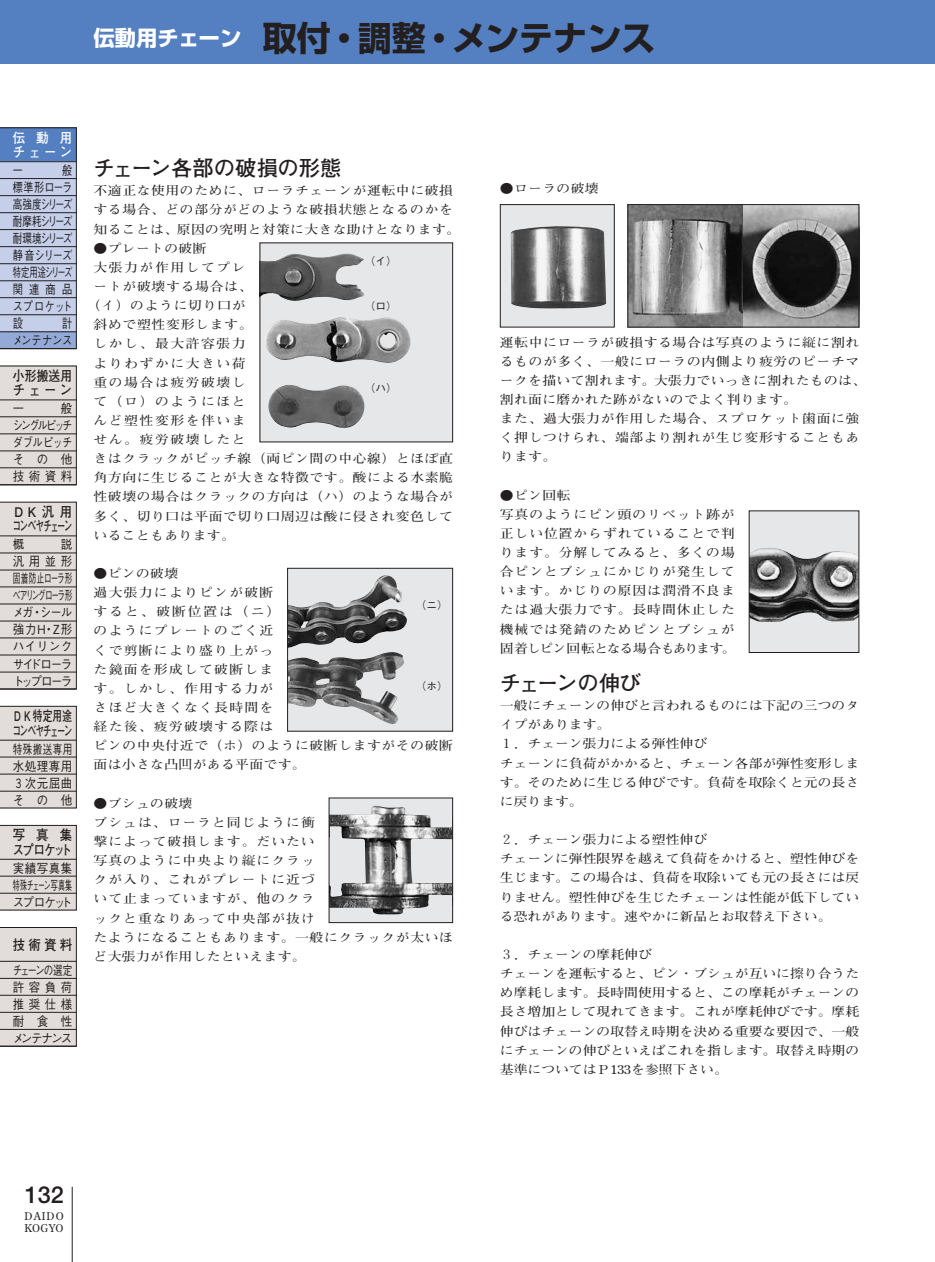
<style>
.page{position:relative;width:935px;height:1262px;background:#fff}
.page>*{position:absolute;margin:0;border:0;box-sizing:border-box;transform-origin:0 0}
.t1{font:700 34.05px "Shin Go";color:#231f20}
.t2{font:700 23.4px "Futo Go B101";color:#231f20}
.t3{font:700 21.3px "Futo Go B101";color:#231f20}
.t4{font:700 21.3px "Futo Go B101";letter-spacing:-.05em;color:#231f20}
.t5{font:700 13.8px/14.4px "Futo Go B101";letter-spacing:-.035em;color:#231f20;scale:.7 1}
.t6{font:700 13.8px/14.4px "Futo Go B101";letter-spacing:-.06em;color:#231f20;scale:.9 1}
.t7{font:700 13.8px/14.4px "Futo Go B101";letter-spacing:.015em;color:#231f20;scale:.85 1}
.t8{font:700 13.8px/14.4px "Futo Go B101";letter-spacing:-.035em;color:#231f20;scale:.9 1}
.t9{font:700 13.8px/14.4px "Futo Go B101";letter-spacing:.26em;color:#fff;scale:.9 1}
.t10{font:700 13.8px "Futo Go B101";letter-spacing:.015em;color:#231f20;scale:.9 1}
.t11{font:500 12.75px/17px "Gothic BBB";letter-spacing:-.04em;color:#231f20;text-align:justify;scale:.9 1}
.t12{font:500 12.75px/17px "Gothic BBB";letter-spacing:-.04em;color:#231f20;text-align:justify;scale:.8 1}
.t13{font:500 12.75px/17px "Gothic BBB";letter-spacing:-.04em;color:#231f20;text-align:justify;scale:.75 1}
.t14{font:500 12.75px/17px "Gothic BBB";letter-spacing:-.07em;color:#231f20;scale:.55 1}
.t15{font:500 12.75px "Gothic BBB";letter-spacing:-.15em;color:#231f20;scale:.75 1}
.t16{font:700 12.45px/19.2px "Futo Min A101";letter-spacing:.04em;color:#231f20;scale:1.11 1}
.t17{font:700 12.45px/19.2px "Futo Min A101";color:#231f20;scale:1.11 1}
.t18{font:700 12.45px/19.2px "Futo Min A101";letter-spacing:.09em;color:#231f20;scale:1.11 1}
.t19{font:700 12.45px/19.2px "Futo Min A101";letter-spacing:.07em;color:#231f20;scale:1.11 1}
.t20{font:700 12.45px/19.2px "Futo Min A101";letter-spacing:.065em;color:#231f20;scale:1.11 1}
.t21{font:700 12.45px "Futo Min A101";letter-spacing:.11em;color:#231f20;scale:1.11 1}
.t22{font:500 10.65px "Gothic BBB";color:#231f20}
.t23{font:700 10.65px/12.8px "Futo Min A101";letter-spacing:.06em;color:#231f20}
</style>
<div class="page">
<hr style="left:72px;top:1186px;width:1px;height:76px;background:#231f20">
<div style="left:0;top:0;width:934px;height:64px;background:#5480c1"></div>
<div style="left:259px;top:242px;width:194px;height:200px;background:#e6e7e8"></div>
<img style="left:261px;top:254px;width:67px;height:47px">
<img style="left:265px;top:320px;width:63px;height:40px">
<img style="left:268px;top:385px;width:60px;height:43px">
<svg style="left:328px;top:204px;width:531px;height:719px"></svg>
<div style="left:749px;top:511px;width:109px;height:141px;background:#e6e7e8"></div>
<img style="left:750px;top:548px;width:107px;height:74px">
<div style="left:748px;top:510px;width:111px;height:143px;border:1px solid #231f20"></div>
<img style="left:289px;top:574px;width:118px;height:74px">
<img style="left:289px;top:651px;width:115px;height:73px">
<div style="left:287px;top:568px;width:166px;height:163px;border:1px solid #231f20"></div>
<svg style="left:0;top:127px;width:77px;height:223px;background:#a5b4d3"></svg>
<svg style="left:0;top:365px;width:77px;height:681px;background:#d8d3d1"></svg>
<h1 class="t1" style="left:94px;top:15px;width:563px"><sup>伝動用チェーン　</sup>取付・調整・メンテナンス</h1>
<p class="t9" style="left:13px;top:130px;width:68px">伝動用チェーン</p>
<p class="t12" style="left:13px;top:162px;width:14px">一</p>
<p class="t12" style="left:13px;top:162px;width:76px;text-indent:49px">般標準形ローラ高強度シリーズ耐摩耗シリーズ耐環境シリーズ静音シリーズ特定用途シリーズ関連商品スプロケット設</p>
<p class="t12" style="left:13px;top:315px;width:76px;text-align:right">計<br>メンテナンス</p>
<p class="t7" style="left:13px;top:369px;width:72px">小形搬送用チェーン</p>
<p class="t11" style="left:13px;top:400px;width:14px">一</p>
<p class="t11" style="left:13px;top:400px;width:68px;text-indent:48px">般シングルピッチダブルピッチその他技術資料</p>
<p class="t6" style="left:13px;top:505px;width:68px">ＤＫ汎用コンベヤチェーン</p>
<p class="t11" style="left:13px;top:536px;width:14px">概</p>
<p class="t11" style="left:13px;top:536px;width:68px;text-indent:48px">説汎用並形固着防止ローラ形ベアリングローラ形メガ・シール強力Ｈ・Ｚ形ハイリンクサイドローラトップローラ</p>
<p class="t5" style="left:13px;top:709px;width:87px">ＤＫ特定用途コンベヤチェーン</p>
<p class="t13" style="left:13px;top:741px;width:81px">特殊搬送専用水処理専用３次元屈曲その他</p>
<p class="t8" style="left:13px;top:828px;width:68px">写真集スプロケット</p>
<p class="t14" style="left:13px;top:877px;width:110px">特殊チェーン写真集スプロケット</p>
<p class="t11" style="left:13px;top:860px;width:68px">実績写真集</p>
<p class="t10" style="left:13px;top:936px;width:68px">技術資料</p>
<p class="t15" style="left:13px;top:962px;width:81px">チェーンの選定</p>
<p class="t11" style="left:13px;top:979px;width:68px">許容負荷推奨仕様耐食性メンテナンス</p>
<h3 class="t3" style="left:94px;top:156px;width:249px">チェーン各部の破損の形態</h3>
<p class="t16" style="left:94px;top:181px;width:331px">不適正な使用のために、ローラチェーンが運転中に破損する場合、どの部分がどのような破損状態となるのかを知ることは、原因の究明と対策に大きな助けとなります。</p>
<p class="t16" style="left:94px;top:239px;width:103px">●プレートの破断</p>
<p class="t21" style="left:94px;top:259px;width:138px">大張力が作用してプレ</p>
<p class="t16" style="left:94px;top:277px;width:145px">ートが破壊する場合は、</p>
<p class="t16" style="left:87px;top:296px;width:145px">（イ）のように切り口が</p>
<p class="t16" style="left:94px;top:315px;width:145px">斜めで塑性変形します。</p>
<p class="t21" style="left:94px;top:336px;width:138px">しかし、最大許容張力</p>
<p class="t21" style="left:94px;top:355px;width:138px">よりわずかに大きい荷</p>
<p class="t21" style="left:94px;top:374px;width:138px">重の場合は疲労破壊し</p>
<p class="t16" style="left:94px;top:392px;width:138px">て（ロ）のようにほと</p>
<p class="t21" style="left:94px;top:412px;width:138px">んど塑性変形を伴いま</p>
<p class="t21" style="left:94px;top:431px;width:138px">せん。疲労破壊したと</p>
<p class="t16" style="left:94px;top:449px;width:325px">きはクラックがピッチ線（両ピン間の中心線）とほぼ直</p>
<p class="t16" style="left:94px;top:468px;width:325px">角方向に生じることが大きな特徴です。酸による水素脆</p>
<p class="t16" style="left:94px;top:487px;width:325px">性破壊の場合はクラックの方向は（ハ）のような場合が</p>
<p class="t16" style="left:94px;top:507px;width:325px">多く、切り口は平面で切り口周辺は酸に侵され変色して</p>
<p class="t16" style="left:94px;top:526px;width:129px">いることもあります。</p>
<p class="t18" style="left:94px;top:564px;width:325px">●ピンの破壊<br>過大張力によりピンが破断<br>すると、破断位置は（ニ）<br>のようにプレートのごく近<br>くで剪断により盛り上がっ<br>た鏡面を形成して破断しま<br>す。しかし、作用する力が<br>さほど大きくなく長時間を<br>経た後、疲労破壊する際は<br>ピンの中央付近で（ホ）のように破断しますがその破断面は小さな凸凹がある平面です。</p>
<p class="t19" style="left:94px;top:794px;width:325px">●ブシュの破壊<br>ブシュは、ローラと同じように衝<br>撃によって破損します。だいたい<br>写真のように中央より縦にクラッ<br>クが入り、これがプレートに近づ<br>いて止まっていますが、他のクラ<br>ックと重なりあって中央部が抜け<br>たようになることもあります。一般にクラックが太いほど大張力が作用したといえます。</p>
<p class="t22" style="left:365px;top:255px;width:33px">（イ）</p>
<p class="t22" style="left:365px;top:300px;width:33px">（ロ）</p>
<p class="t22" style="left:365px;top:382px;width:33px">（ハ）</p>
<p class="t22" style="left:416px;top:599px;width:33px">（ニ）</p>
<p class="t22" style="left:416px;top:680px;width:33px">（ホ）</p>
<p class="t16" style="left:500px;top:179px;width:91px">●ローラの破壊</p>
<p class="t16" style="left:500px;top:332px;width:331px">運転中にローラが破損する場合は写真のように縦に割れるものが多く、一般にローラの内側より疲労のピーチマークを描いて割れます。大張力でいっきに割れたものは、割れ面に磨かれた跡がないのでよく判ります。<br>また、過大張力が作用した場合、スプロケット歯面に強く押しつけられ、端部より割れが生じ変形することもあります。</p>
<p class="t20" style="left:500px;top:486px;width:214px">●ピン回転<br>写真のようにピン頭のリベット跡が正しい位置からずれていることで判ります。分解してみると、多くの場合ピンとブシュにかじりが発生しています。かじりの原因は潤滑不良または過大張力です。長時間休止した機械では発錆のためピンとブシュが固着しピン回転となる場合もあります。</p>
<h3 class="t4" style="left:500px;top:670px;width:143px">チェーンの伸び</h3>
<p class="t17" style="left:500px;top:696px;width:325px">一般にチェーンの伸びと言われるものには下記の三つのタイプがあります。<br>１．チェーン張力による弾性伸び<br>チェーンに負荷がかかると、チェーン各部が弾性変形します。そのために生じる伸びです。負荷を取除くと元の長さに戻ります。</p>
<p class="t17" style="left:500px;top:830px;width:325px">２．チェーン張力による塑性伸び<br>チェーンに弾性限界を越えて負荷をかけると、塑性伸びを生じます。この場合は、負荷を取除いても元の長さには戻りません。塑性伸びを生じたチェーンは性能が低下している恐れがあります。速やかに新品とお取替え下さい。</p>
<p class="t17" style="left:500px;top:945px;width:325px">３．チェーンの摩耗伸び<br>チェーンを運転すると、ピン・ブシュが互いに擦り合うため摩耗します。長時間使用すると、この摩耗がチェーンの長さ増加として現れてきます。これが摩耗伸びです。摩耗伸びはチェーンの取替え時期を決める重要な要因で、一般にチェーンの伸びといえばこれを指します。取替え時期の基準についてはＰ133を参照下さい。</p>
<h2 class="t2" style="left:25px;top:1180px;width:41px">132</h2>
<p class="t23" style="left:24px;top:1209px;width:41px">DAIDO<br>KOGYO</p>
</div>
